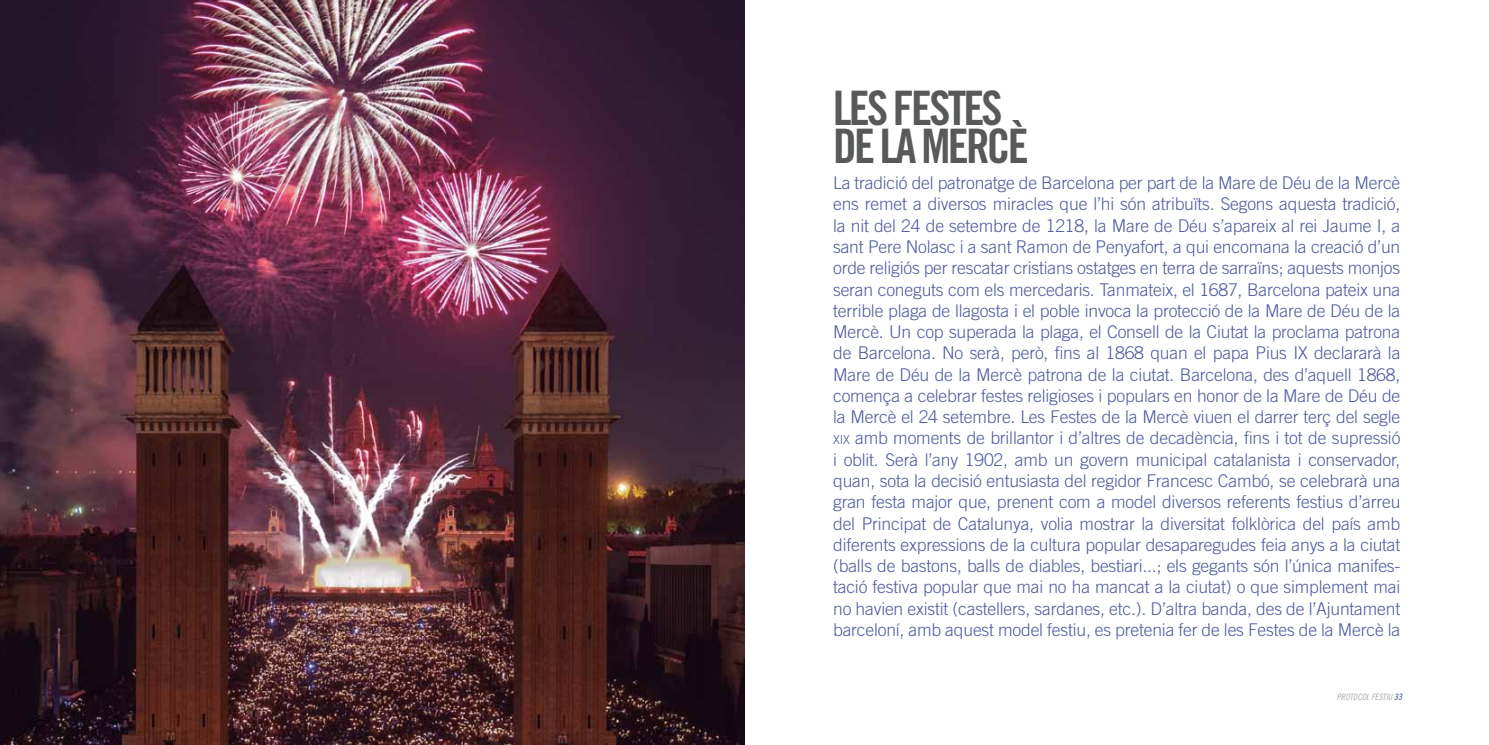
<style>
.page{position:relative;width:1489px;height:745px;background:#fff}
.page>*{position:absolute;margin:0;border:0;box-sizing:border-box;transform-origin:0 0}
.t1{font:47.5px/37.5px "Trade Gothic Bold Cond Twenty";letter-spacing:-.06em;color:#58595b}
.t2{font:300 17.5px/21.2px "Trade Gothic";letter-spacing:-.01em;color:#4f5b9e;text-align:justify}
.t3{font:8.75px "Trade Gothic Cond Eighteen Obl";color:#a7a9ac}
.s1{font-size:12.25px}
.s2{color:#25408f}
</style>
<div class="page">
<img style="left:0;top:0;width:744px;height:744px">
<h1 class="t1" style="left:833px;top:89px;width:197px">LES FESTES<br>DE LA MERCÈ</h1>
<p class="t2" style="left:833px;top:172px;width:569px">La tradició del patronatge de Barcelona per part de la Mare de Déu de la Mercè ens remet a diversos miracles que l’hi són atribuïts. Segons aquesta tradició, la nit del 24 de setembre de 1218, la Mare de Déu s’apareix al rei Jaume I, a sant Pere Nolasc i a sant Ramon de Penyafort, a qui encomana la creació d’un orde religiós per rescatar cristians ostatges en terra de sarraïns; aquests monjos seran coneguts com els mercedaris. Tanmateix, el 1687, Barcelona pateix una terrible plaga de llagosta i el poble invoca la protecció de la Mare de Déu de la Mercè. Un cop superada la plaga, el Consell de la Ciutat la proclama patrona de Barcelona. No serà, però, fins al 1868 quan el papa Pius IX declararà la Mare de Déu de la Mercè patrona de la ciutat. Barcelona, des d’aquell 1868, comença a celebrar festes religioses i populars en honor de la Mare de Déu de la Mercè el 24 setembre. Les Festes de la Mercè viuen el darrer terç del segle <span class="s1">xix</span> amb moments de brillantor i d’altres de decadència, fins i tot de supressió i oblit. Serà l’any 1902, amb un govern municipal catalanista i conservador, quan, sota la decisió entusiasta del regidor Francesc Cambó, se celebrarà una gran festa major que, prenent com a model diversos referents festius d’arreu del Principat de Catalunya, volia mostrar la diversitat folklòrica del país amb diferents expressions de la cultura popular desaparegudes feia anys a la ciutat (balls de bastons, balls de diables, bestiari...; els gegants són l’única manifes&shy;tació festiva popular que mai no ha mancat a la ciutat) o que simplement mai no havien existit (castellers, sardanes, etc.). D’altra banda, des de l’Ajuntament barceloní, amb aquest model festiu, es pretenia fer de les Festes de la Mercè la</p>
<p class="t3" style="left:1336px;top:691px;width:67px">PROTOCOL FESTIU <span class="s2">33</span></p>
</div>
